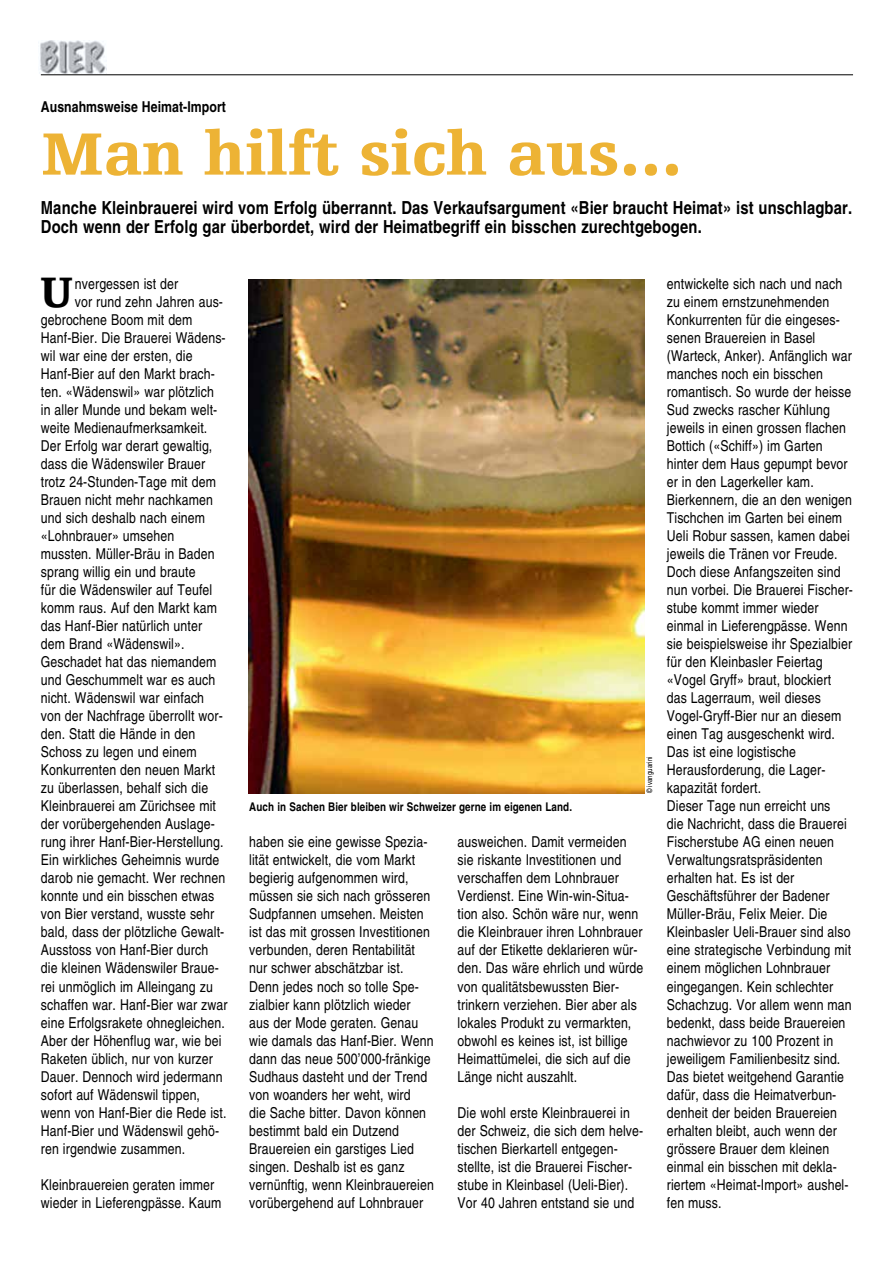
<style>
.page{position:relative;width:893px;height:1263px;background:#fff}
.page>*{position:absolute;margin:0;border:0;box-sizing:border-box;transform-origin:0 0}
.t1{font:900 63px "Egyptienne F";color:#edb335}
.t2{font:900 45px "Egyptienne F";color:#000}
.t3{font:700 condensed 18px/19.5px "Helvetica";letter-spacing:.01em;color:#000}
.t4{font:condensed 15px/18px "Helvetica";letter-spacing:.01em;color:#000}
.t5{font:700 condensed 15px "Helvetica";letter-spacing:.005em;color:#000}
.t6{font:700 condensed 12px "Helvetica";letter-spacing:.01em;color:#000}
.t7{font:condensed 7.5px "Helvetica";letter-spacing:.01em;color:#000}
</style>
<div class="page">
<img style="left:39px;top:40px;width:68px;height:33px">
<hr style="left:41px;top:75px;width:812px;height:1px;background:#000">
<img style="left:249px;top:279px;width:395px;height:515px">
<p class="t5" style="left:41px;top:97px;width:187px">Ausnahmsweise Heimat-Import</p>
<h1 class="t1" style="left:41px;top:119px;width:643px">Man hilft sich aus…</h1>
<p class="t3" style="left:41px;top:197px;width:813px">Manche Kleinbrauerei wird vom Erfolg überrannt. Das Verkaufsargument «Bier braucht Heimat» ist unschlagbar.<br>Doch wenn der Erfolg gar überbordet, wird der Heimatbegriff ein bisschen zurechtgebogen.</p>
<h2 class="t2" style="left:40px;top:267px;width:34px">U</h2>
<p class="t4" style="left:75px;top:275px;width:105px">nvergessen ist der</p>
<p class="t4" style="left:75px;top:293px;width:150px">vor rund zehn Jahren aus-</p>
<p class="t4" style="left:41px;top:311px;width:153px">gebrochene Boom mit dem</p>
<p class="t4" style="left:41px;top:329px;width:186px">Hanf-Bier. Die Brauerei Wädens-</p>
<p class="t4" style="left:41px;top:347px;width:153px">wil war eine der ersten, die</p>
<p class="t4" style="left:41px;top:365px;width:176px">Hanf-Bier auf den Markt brach-</p>
<p class="t4" style="left:41px;top:383px;width:175px">ten. «Wädenswil» war plötzlich</p>
<p class="t4" style="left:41px;top:401px;width:178px">in aller Munde und bekam welt-</p>
<p class="t4" style="left:41px;top:419px;width:168px">weite Medienaufmerksamkeit.</p>
<p class="t4" style="left:41px;top:437px;width:173px">Der Erfolg war derart gewaltig,</p>
<p class="t4" style="left:41px;top:455px;width:166px">dass die Wädenswiler Brauer</p>
<p class="t4" style="left:41px;top:473px;width:177px">trotz 24-Stunden-Tage mit dem</p>
<p class="t4" style="left:41px;top:491px;width:174px">Brauen nicht mehr nachkamen</p>
<p class="t4" style="left:41px;top:509px;width:166px">und sich deshalb nach einem</p>
<p class="t4" style="left:41px;top:527px;width:135px">«Lohnbrauer» umsehen</p>
<p class="t4" style="left:41px;top:545px;width:175px">mussten. Müller-Bräu in Baden</p>
<p class="t4" style="left:41px;top:563px;width:156px">sprang willig ein und braute</p>
<p class="t4" style="left:41px;top:581px;width:173px">für die Wädenswiler auf Teufel</p>
<p class="t4" style="left:41px;top:599px;width:178px">komm raus. Auf den Markt kam</p>
<p class="t4" style="left:41px;top:617px;width:163px">das Hanf-Bier natürlich unter</p>
<p class="t4" style="left:41px;top:635px;width:145px">dem Brand «Wädenswil».</p>
<p class="t4" style="left:41px;top:653px;width:177px">Geschadet hat das niemandem</p>
<p class="t4" style="left:41px;top:671px;width:176px">und Geschummelt war es auch</p>
<p class="t4" style="left:41px;top:689px;width:165px">nicht. Wädenswil war einfach</p>
<p class="t4" style="left:41px;top:707px;width:183px">von der Nachfrage überrollt wor-</p>
<p class="t4" style="left:41px;top:725px;width:156px">den. Statt die Hände in den</p>
<p class="t4" style="left:41px;top:743px;width:157px">Schoss zu legen und einem</p>
<p class="t4" style="left:41px;top:761px;width:176px">Konkurrenten den neuen Markt</p>
<p class="t4" style="left:41px;top:779px;width:169px">zu überlassen, behalf sich die</p>
<p class="t4" style="left:41px;top:797px;width:177px">Kleinbrauerei am Zürichsee mit</p>
<p class="t4" style="left:41px;top:815px;width:175px">der vorübergehenden Auslage-</p>
<p class="t4" style="left:41px;top:833px;width:184px">rung ihrer Hanf-Bier-Herstellung.</p>
<p class="t4" style="left:41px;top:851px;width:180px">Ein wirkliches Geheimnis wurde</p>
<p class="t4" style="left:41px;top:869px;width:186px">darob nie gemacht. Wer rechnen</p>
<p class="t4" style="left:41px;top:887px;width:175px">konnte und ein bisschen etwas</p>
<p class="t4" style="left:41px;top:905px;width:175px">von Bier verstand, wusste sehr</p>
<p class="t4" style="left:41px;top:923px;width:185px">bald, dass der plötzliche Gewalt-</p>
<p class="t4" style="left:41px;top:941px;width:169px">Ausstoss von Hanf-Bier durch</p>
<p class="t4" style="left:41px;top:959px;width:179px">die kleinen Wädenswiler Braue-</p>
<p class="t4" style="left:41px;top:977px;width:174px">rei unmöglich im Alleingang zu</p>
<p class="t4" style="left:41px;top:995px;width:188px">schaffen war. Hanf-Bier war zwar</p>
<p class="t4" style="left:41px;top:1013px;width:186px">eine Erfolgsrakete ohnegleichen.</p>
<p class="t4" style="left:41px;top:1031px;width:182px">Aber der Höhenflug war, wie bei</p>
<p class="t4" style="left:41px;top:1049px;width:174px">Raketen üblich, nur von kurzer</p>
<p class="t4" style="left:41px;top:1067px;width:183px">Dauer. Dennoch wird jedermann</p>
<p class="t4" style="left:41px;top:1085px;width:161px">sofort auf Wädenswil tippen,</p>
<p class="t4" style="left:41px;top:1103px;width:187px">wenn von Hanf-Bier die Rede ist.</p>
<p class="t4" style="left:41px;top:1121px;width:180px">Hanf-Bier und Wädenswil gehö-</p>
<p class="t4" style="left:41px;top:1139px;width:146px">ren irgendwie zusammen.</p>
<p class="t4" style="left:41px;top:1175px;width:182px">Kleinbrauereien geraten immer wieder in Lieferengpässe. Kaum</p>
<p class="t6" style="left:249px;top:800px;width:324px">Auch in Sachen Bier bleiben wir Schweizer gerne im eigenen Land.</p>
<p class="t7" style="left:645px;top:793px;width:38px;rotate:-90deg">© ivanguarini</p>
<p class="t4" style="left:249px;top:833px;width:186px">haben sie eine gewisse Spezia&shy;lität entwickelt, die vom Markt begierig aufgenommen wird, müssen sie sich nach grösseren<br>Sudpfannen umsehen. Meisten ist das mit grossen Investitionen verbunden, deren Rentabilität nur schwer abschätzbar ist.<br>Denn jedes noch so tolle Spe&shy;zialbier kann plötzlich wieder aus der Mode geraten. Genau wie damals das Hanf-Bier. Wenn dann das neue 500’000-fränkige<br>Sudhaus dasteht und der Trend von woanders her weht, wird<br>die Sache bitter. Davon können bestimmt bald ein Dutzend<br>Brauereien ein garstiges Lied singen. Deshalb ist es ganz vernünftig, wenn Kleinbrauereien vorübergehend auf Lohnbrauer</p>
<p class="t4" style="left:458px;top:833px;width:187px">ausweichen. Damit vermeiden sie riskante Investitionen und verschaffen dem Lohnbrauer<br>Verdienst. Eine Win-win-Situa&shy;tion also. Schön wäre nur, wenn die Kleinbrauer ihren Lohnbrauer auf der Etikette deklarieren wür&shy;den. Das wäre ehrlich und würde von qualitätsbewussten Bier&shy;trinkern verziehen. Bier aber als lokales Produkt zu vermarkten, obwohl es keines ist, ist billige<br>Heimattümelei, die sich auf die<br>Länge nicht auszahlt.</p>
<p class="t4" style="left:458px;top:1103px;width:187px">Die wohl erste Kleinbrauerei in der Schweiz, die sich dem helve&shy;tischen Bierkartell entgegen&shy;stellte, ist die Brauerei Fischer&shy;stube in Kleinbasel (Ueli-Bier).<br>Vor 40 Jahren entstand sie und</p>
<p class="t4" style="left:667px;top:275px;width:188px">entwickelte sich nach und nach zu einem ernstzunehmenden<br>Konkurrenten für die eingeses&shy;senen Brauereien in Basel (Warteck, Anker). Anfänglich war manches noch ein bisschen romantisch. So wurde der heisse<br>Sud zwecks rascher Kühlung jeweils in einen grossen flachen<br>Bottich («Schiff») im Garten hinter dem Haus gepumpt bevor er in den Lagerkeller kam.<br>Bierkennern, die an den wenigen<br>Tischchen im Garten bei einem<br>Ueli Robur sassen, kamen dabei jeweils die Tränen vor Freude.<br>Doch diese Anfangszeiten sind nun vorbei. Die Brauerei Fischer&shy;stube kommt immer wieder einmal in Lieferengpässe. Wenn sie beispielsweise ihr Spezialbier für den Kleinbasler Feiertag «Vogel Gryff» braut, blockiert das Lagerraum, weil dieses<br>Vogel-Gryff-Bier nur an diesem einen Tag ausgeschenkt wird.<br>Das ist eine logistische<br>Herausforderung, die Lager&shy;kapazität fordert.<br>Dieser Tage nun erreicht uns<br>die Nachricht, dass die Brauerei<br>Fischerstube AG einen neuen<br>Verwaltungsratspräsidenten erhalten hat. Es ist der<br>Geschäftsführer der Badener<br>Müller-Bräu, Felix Meier. Die<br>Kleinbasler Ueli-Brauer sind also eine strategische Verbindung mit einem möglichen Lohnbrauer eingegangen. Kein schlechter<br>Schachzug. Vor allem wenn man bedenkt, dass beide Brauereien nachwievor zu 100 Prozent in jeweiligem Familienbesitz sind.<br>Das bietet weitgehend Garantie dafür, dass die Heimatverbun&shy;denheit der beiden Brauereien erhalten bleibt, auch wenn der grössere Brauer dem kleinen einmal ein bisschen mit dekla&shy;riertem «Heimat-Import» aushel&shy;fen muss.</p>
</div>
